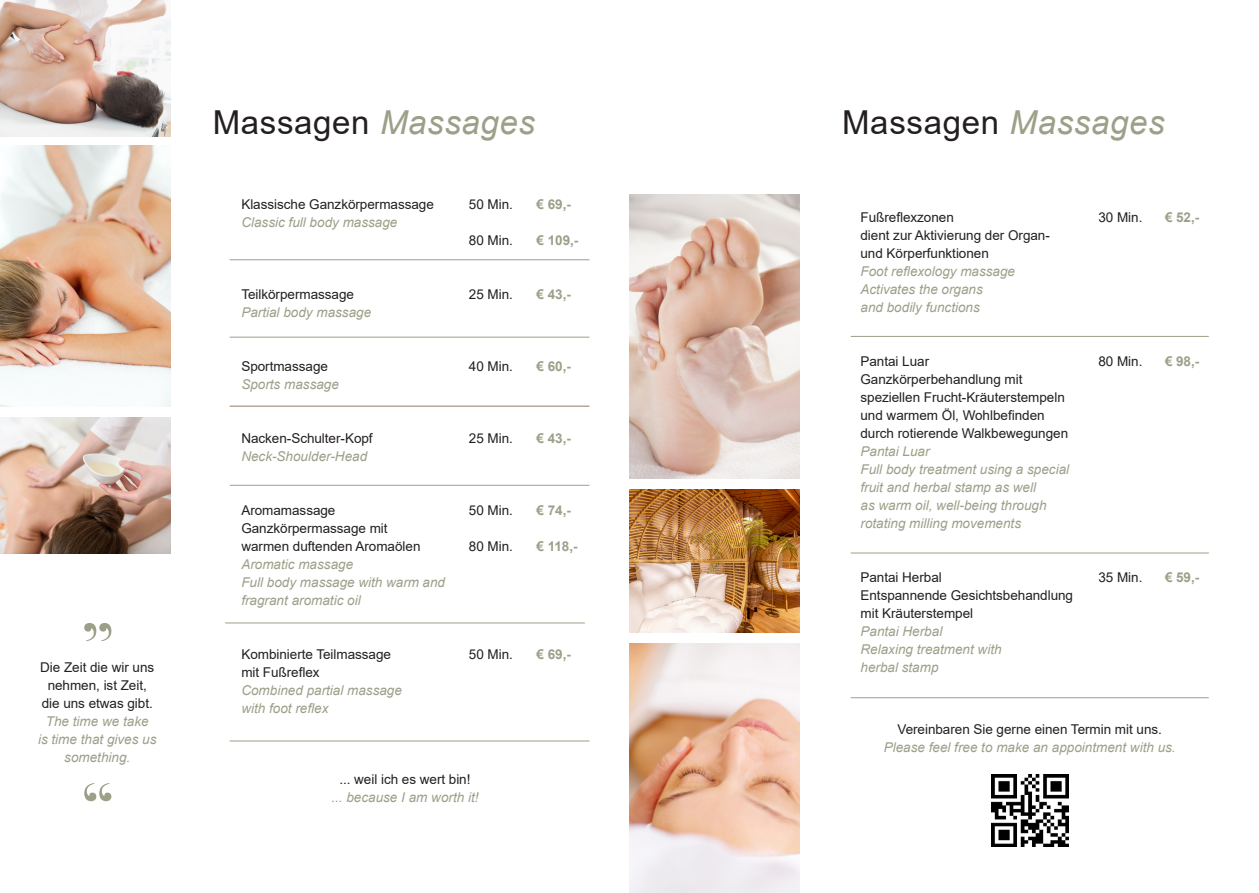
<style>
.page{position:relative;width:1259px;height:893px;background:#fff}
.page>*{position:absolute;margin:0;border:0;box-sizing:border-box;transform-origin:0 0}
.t1{font:33px "Arial";letter-spacing:.02em;color:#231f20}
.t2{font:13.5px/18px "Arial";letter-spacing:-.005em;color:#231f20}
.t3{font:italic 13.5px/18px "Arial";color:#9ba088}
.t4{font:700 13.5px "Arial";letter-spacing:-.005em;color:#9ba088}
.s1{font-style:italic;color:#9ba088}
</style>
<div class="page">
<hr style="left:850px;top:336px;width:358px;height:1px;background:#9ba088">
<hr style="left:850px;top:553px;width:358px;height:1px;background:#9ba088">
<hr style="left:850px;top:697px;width:358px;height:1px;background:#9ba088">
<hr style="left:230px;top:485px;width:359px;height:1px;background:#9ba088">
<hr style="left:225px;top:623px;width:360px;height:1px;background:#9ba088">
<img style="left:0;top:145px;width:170px;height:261px">
<img style="left:629px;top:195px;width:170px;height:284px">
<img style="left:0;top:0;width:170px;height:136px">
<img style="left:629px;top:490px;width:170px;height:142px">
<img style="left:0;top:417px;width:170px;height:136px">
<img style="left:629px;top:643px;width:170px;height:250px">
<svg style="left:84px;top:623px;width:27px;height:18px"></svg>
<svg style="left:84px;top:783px;width:27px;height:18px"></svg>
<hr style="left:230px;top:259px;width:359px;height:1px;background:#9ba088">
<hr style="left:230px;top:406px;width:359px;height:1px;background:#8f7d6b">
<img style="left:991px;top:774px;width:77px;height:73px">
<hr style="left:230px;top:337px;width:359px;height:1px;background:#9ba088">
<hr style="left:230px;top:741px;width:359px;height:1px;background:#9ba088">
<p class="t2" style="left:40px;top:658px;width:116px">Die Zeit die wir uns</p>
<p class="t2" style="left:48px;top:676px;width:101px">nehmen, ist Zeit,</p>
<p class="t2" style="left:42px;top:694px;width:113px">die uns etwas gibt.</p>
<p class="t3" style="left:46px;top:713px;width:104px">The time we take</p>
<p class="t3" style="left:38px;top:731px;width:120px;text-align:center">is time that gives us something.</p>
<p class="t1" style="left:213px;top:99px;width:324px">Massagen <span class="s1">Massages</span></p>
<p class="t1" style="left:842px;top:99px;width:324px">Massagen <span class="s1">Massages</span></p>
<p class="t2" style="left:241px;top:195px;width:194px">Klassische Ganzkörpermassage</p>
<p class="t3" style="left:241px;top:213px;width:158px">Classic full body massage</p>
<p class="t2" style="left:241px;top:285px;width:114px">Teilkörpermassage</p>
<p class="t3" style="left:241px;top:303px;width:131px">Partial body massage</p>
<p class="t2" style="left:469px;top:195px;width:46px">50 Min.</p>
<p class="t2" style="left:469px;top:231px;width:46px">80 Min.</p>
<p class="t2" style="left:469px;top:285px;width:46px">25 Min.</p>
<p class="t4" style="left:536px;top:194px;width:36px">€ 69,-</p>
<p class="t4" style="left:536px;top:230px;width:43px">€ 109,-</p>
<p class="t4" style="left:536px;top:284px;width:36px">€ 43,-</p>
<p class="t2" style="left:860px;top:209px;width:95px">Fußreflexzonen</p>
<p class="t2" style="left:860px;top:227px;width:191px">dient zur Aktivierung der Organ-</p>
<p class="t2" style="left:860px;top:245px;width:130px">und Körperfunktionen</p>
<p class="t3" style="left:860px;top:263px;width:156px">Foot reflexology massage</p>
<p class="t3" style="left:860px;top:281px;width:124px">Activates the organs</p>
<p class="t3" style="left:860px;top:299px;width:121px">and bodily functions</p>
<p class="t2" style="left:1098px;top:209px;width:46px">30 Min.</p>
<p class="t4" style="left:1165px;top:208px;width:36px">€ 52,-</p>
<p class="t2" style="left:241px;top:357px;width:88px">Sportmassage</p>
<p class="t3" style="left:241px;top:375px;width:99px">Sports massage</p>
<p class="t2" style="left:241px;top:429px;width:133px">Nacken-Schulter-Kopf</p>
<p class="t3" style="left:241px;top:447px;width:127px">Neck-Shoulder-Head</p>
<p class="t2" style="left:241px;top:501px;width:96px">Aromamassage</p>
<p class="t2" style="left:241px;top:519px;width:181px">Ganzkörpermassage mit warmen duftenden Aromaölen</p>
<p class="t3" style="left:241px;top:555px;width:113px">Aromatic massage</p>
<p class="t3" style="left:241px;top:573px;width:205px">Full body massage with warm and fragrant aromatic oil</p>
<p class="t2" style="left:241px;top:645px;width:151px">Kombinierte Teilmassage</p>
<p class="t2" style="left:241px;top:663px;width:80px">mit Fußreflex</p>
<p class="t3" style="left:241px;top:681px;width:162px">Combined partial massage</p>
<p class="t3" style="left:241px;top:699px;width:89px">with foot reflex</p>
<p class="t2" style="left:469px;top:357px;width:46px">40 Min.</p>
<p class="t2" style="left:469px;top:429px;width:46px">25 Min.</p>
<p class="t2" style="left:469px;top:501px;width:46px">50 Min.</p>
<p class="t2" style="left:469px;top:537px;width:46px">80 Min.</p>
<p class="t2" style="left:469px;top:645px;width:46px">50 Min.</p>
<p class="t4" style="left:536px;top:356px;width:36px">€ 60,-</p>
<p class="t4" style="left:536px;top:428px;width:36px">€ 43,-</p>
<p class="t4" style="left:536px;top:500px;width:36px">€ 74,-</p>
<p class="t4" style="left:536px;top:536px;width:43px">€ 118,-</p>
<p class="t4" style="left:536px;top:644px;width:36px">€ 69,-</p>
<p class="t2" style="left:860px;top:353px;width:70px">Pantai Luar</p>
<p class="t2" style="left:860px;top:371px;width:163px">Ganzkörperbehandlung mit</p>
<p class="t2" style="left:860px;top:389px;width:209px">speziellen Frucht-Kräuterstempeln und warmem Öl, Wohlbefinden durch rotierende Walkbewegungen</p>
<p class="t3" style="left:860px;top:443px;width:71px">Pantai Luar</p>
<p class="t3" style="left:860px;top:461px;width:210px">Full body treatment using a special fruit and herbal stamp as well<br>as warm oil, well-being through rotating milling movements</p>
<p class="t2" style="left:860px;top:569px;width:83px">Pantai Herbal</p>
<p class="t2" style="left:860px;top:587px;width:214px">Entspannende Gesichtsbehandlung mit Kräuterstempel</p>
<p class="t3" style="left:860px;top:623px;width:83px">Pantai Herbal</p>
<p class="t3" style="left:860px;top:641px;width:143px">Relaxing treatment with</p>
<p class="t3" style="left:860px;top:659px;width:80px">herbal stamp</p>
<p class="t2" style="left:1098px;top:353px;width:46px">80 Min.</p>
<p class="t4" style="left:1165px;top:352px;width:36px">€ 98,-</p>
<p class="t2" style="left:1098px;top:569px;width:46px">35 Min.</p>
<p class="t4" style="left:1165px;top:568px;width:36px">€ 59,-</p>
<p class="t2" style="left:897px;top:721px;width:266px">Vereinbaren Sie gerne einen Termin mit uns.</p>
<p class="t3" style="left:883px;top:739px;width:293px">Please feel free to make an appointment with us.</p>
<p class="t2" style="left:339px;top:770px;width:133px">... weil ich es wert bin!</p>
<p class="t3" style="left:331px;top:789px;width:149px">... because I am worth it!</p>
</div>
